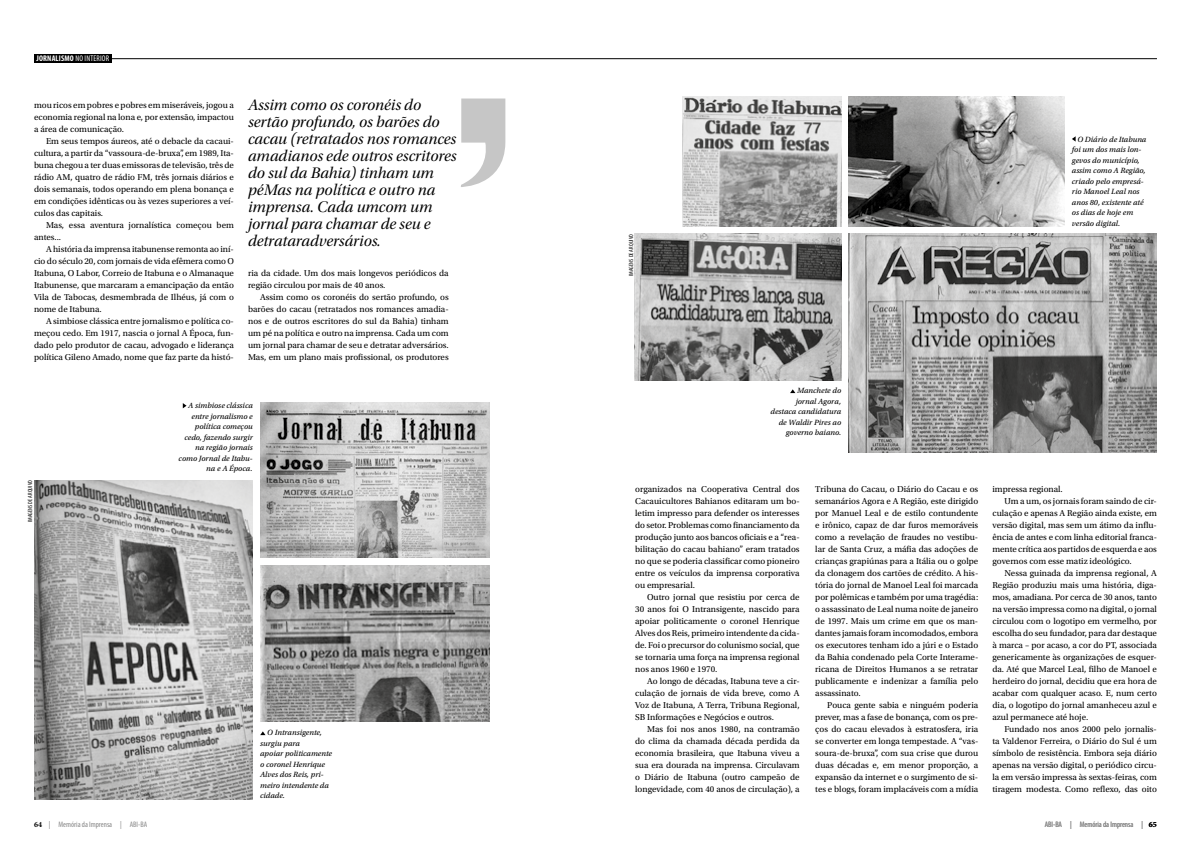
<style>
.page{position:relative;width:1191px;height:842px;background:#fff}
.page>*{position:absolute;margin:0;border:0;box-sizing:border-box;transform-origin:0 0}
.t1{font:16px/17px "Utopia Std Subh It";color:#000}
.t2{font:9px/12px "Utopia Std";color:#000;text-align:justify}
.t3{font:700 condensed 8.2px "Myriad Pro";letter-spacing:.02em;color:#fff}
.t4{font:8px/10.5px "Utopia Std Capt It";color:#000;text-align:right}
.t5{font:condensed 8px "Myriad Pro";color:#878787}
.t6{font:condensed 6px "Myriad Pro";letter-spacing:.02em;color:#000}
.s1{font-weight:400}
.s2{font-family:"Minion Pro";font-weight:700;font-stretch:normal;color:#000}
</style>
<div class="page">
<img style="left:260px;top:566px;width:230px;height:155px">
<img style="left:34px;top:480px;width:219px;height:319px">
<img style="left:260px;top:402px;width:230px;height:155px">
<img style="left:682px;top:96px;width:159px;height:131px">
<img style="left:634px;top:234px;width:207px;height:146px">
<img style="left:848px;top:234px;width:309px;height:218px">
<img style="left:848px;top:96px;width:216px;height:131px">
<svg style="left:461px;top:99px;width:44px;height:88px"></svg>
<svg style="left:183px;top:403px;width:3px;height:5px"></svg>
<svg style="left:260px;top:731px;width:5px;height:4px"></svg>
<svg style="left:790px;top:389px;width:5px;height:4px"></svg>
<hr style="left:34px;top:58px;width:1123px;height:1px;background:#000">
<div style="left:34px;top:54px;width:78px;height:8px;background:#000"></div>
<p class="t3" style="left:36px;top:53px;width:74px">JORNALISMO <span class="s1">NO INTERIOR</span></p>
<p class="t2" style="left:34px;top:99px;width:201px">mou ricos em pobres e pobres em miseráveis, jogou a economia regional na lona e, por extensão, impactou a área de comunicação.</p>
<p class="t2" style="left:34px;top:135px;width:201px;text-indent:12px">Em seus tempos áureos, até o debacle da cacaui&shy;cultura, a partir da “vassoura-de-bruxa”, em 1989, Ita&shy;buna chegou a ter duas emissoras de televisão, três de rádio AM, quatro de rádio FM, três jornais diários e dois semanais, todos operando em plena bonança e em condições idênticas ou às vezes superiores a veí&shy;culos das capitais.</p>
<p class="t2" style="left:34px;top:219px;width:201px;text-indent:12px">Mas, essa aventura jornalística começou bem antes...</p>
<p class="t2" style="left:34px;top:243px;width:201px;text-indent:12px">A história da imprensa itabunense remonta ao iní&shy;cio do século 20, com jornais de vida efêmera como O Itabuna, O Labor, Correio de Itabuna e o Almanaque Itabunense, que marcaram a emancipação da então Vila de Tabocas, desmembrada de Ilhéus, já com o nome de Itabuna.</p>
<p class="t2" style="left:34px;top:315px;width:201px;text-indent:12px">A simbiose clássica entre jornalismo e política co&shy;meçou cedo. Em 1917, nascia o jornal A Época, fun&shy;dado pelo produtor de cacau, advogado e liderança política Gileno Amado, nome que faz parte da histó-</p>
<p class="t1" style="left:248px;top:97px;width:210px">Assim como os coronéis do sertão profundo, os barões do cacau (retratados nos romances amadianos ede outros escritores do sul da Bahia) tinham um péMas na política e outro na imprensa. Cada umcom um jornal para chamar de seu e detrataradversários.</p>
<p class="t2" style="left:248px;top:267px;width:202px">ria da cidade. Um dos mais longevos periódicos da região circulou por mais de 40 anos.</p>
<p class="t2" style="left:248px;top:291px;width:202px;text-indent:12px">Assim como os coronéis do sertão profundo, os barões do cacau (retratados nos romances amadia&shy;nos e de outros escritores do sul da Bahia) tinham um pé na política e outro na imprensa. Cada um com um jornal para chamar de seu e detratar adversários.<br>Mas, em um plano mais profissional, os produtores</p>
<p class="t6" style="left:27px;top:522px;width:44px;rotate:-90deg">IMAGENS DE ARQUIVO</p>
<p class="t4" style="left:179px;top:401px;width:76px">A simbiose clássica entre jornalismo e política começou cedo, fazendo surgir na região jornais como Jornal de Itabu&shy;na e A Época.</p>
<p class="t4" style="left:260px;top:727px;width:73px;text-align:left;text-indent:7px">O Intransigente, surgiu para<br>apoiar politicamente o coronel Henrique<br>Alves dos Reis, pri&shy;meiro intendente da cidade.</p>
<p class="t6" style="left:627px;top:276px;width:44px;rotate:-90deg">IMAGENS DE ARQUIVO</p>
<p class="t4" style="left:1071px;top:134px;width:76px;text-align:left;text-indent:5px">O Diário de Itabuna foi um dos mais lon&shy;gevos do município, assim como A Região, criado pelo empresá&shy;rio Manoel Leal nos anos 80, existente até os dias de hoje em versão digital.</p>
<p class="t4" style="left:770px;top:385px;width:72px">Manchete do<br>jornal Agora, destaca candidatura de Waldir Pires ao governo baiano.</p>
<p class="t2" style="left:635px;top:483px;width:166px">organizados na Cooperativa Central dos Cacauicultores Bahianos editaram um bo&shy;letim impresso para defender os interesses do setor. Problemas como financiamento da produção junto aos bancos oficiais e a “rea&shy;bilitação do cacau bahiano” eram tratados no que se poderia classificar como pioneiro entre os veículos da imprensa corporativa ou empresarial.</p>
<p class="t2" style="left:635px;top:591px;width:166px;text-indent:12px">Outro jornal que resistiu por cerca de 30 anos foi O Intransigente, nascido para apoiar politicamente o coronel Henrique Alves dos Reis, primeiro intendente da cida&shy;de. Foi o precursor do colunismo social, que se tornaria uma força na imprensa regional nos anos 1960 e 1970.</p>
<p class="t2" style="left:635px;top:675px;width:166px;text-indent:12px">Ao longo de décadas, Itabuna teve a cir&shy;culação de jornais de vida breve, como A Voz de Itabuna, A Terra, Tribuna Regional, SB Informações e Negócios e outros.</p>
<p class="t2" style="left:635px;top:723px;width:166px;text-indent:12px">Mas foi nos anos 1980, na contramão do clima da chamada década perdida da economia brasileira, que Itabuna viveu a sua era dourada na imprensa. Circulavam o Diário de Itabuna (outro campeão de longevidade, com 40 anos de circulação), a</p>
<p class="t2" style="left:815px;top:483px;width:165px">Tribuna do Cacau, o Diário do Cacau e os semanários Agora e A Região, este dirigido por Manuel Leal e de estilo contundente e irônico, capaz de dar furos memoráveis como a revelação de fraudes no vestibu&shy;lar de Santa Cruz, a máfia das adoções de crianças grapiúnas para a Itália ou o golpe da clonagem dos cartões de crédito. A his&shy;tória do jornal de Manoel Leal foi marcada por polêmicas e também por uma tragédia: o assassinato de Leal numa noite de janeiro de 1997. Mais um crime em que os man&shy;dantes jamais foram incomodados, embora os executores tenham ido a júri e o Estado da Bahia condenado pela Corte Interame&shy;ricana de Direitos Humanos a se retratar publicamente e indenizar a família pelo assassinato.</p>
<p class="t2" style="left:815px;top:699px;width:165px;text-indent:12px">Pouca gente sabia e ninguém poderia prever, mas a fase de bonança, com os pre&shy;ços do cacau elevados à estratosfera, iria se converter em longa tempestade. A “vas&shy;soura-de-bruxa”, com sua crise que durou duas décadas e, em menor proporção, a expansão da internet e o surgimento de si&shy;tes e blogs, foram implacáveis com a mídia</p>
<p class="t2" style="left:992px;top:483px;width:72px">impressa regional.</p>
<p class="t2" style="left:1004px;top:495px;width:154px">Um a um, os jornais foram saindo de cir-</p>
<p class="t2" style="left:992px;top:507px;width:166px">culação e apenas A Região ainda existe, em</p>
<p class="t2" style="left:992px;top:519px;width:166px">versão digital, mas sem um átimo da influ-</p>
<p class="t2" style="left:992px;top:531px;width:166px">ência de antes e com linha editorial franca-</p>
<p class="t2" style="left:992px;top:543px;width:166px">mente crítica aos partidos de esquerda e aos</p>
<p class="t2" style="left:992px;top:555px;width:141px">governos com esse matiz ideológico.</p>
<p class="t2" style="left:1004px;top:567px;width:154px">Nessa guinada da imprensa regional, A</p>
<p class="t2" style="left:992px;top:579px;width:166px">Região produziu mais uma história, diga-</p>
<p class="t2" style="left:992px;top:591px;width:166px">mos, amadiana. Por cerca de 30 anos, tanto</p>
<p class="t2" style="left:992px;top:603px;width:166px">na versão impressa como na digital, o jornal</p>
<p class="t2" style="left:992px;top:615px;width:166px">circulou com o logotipo em vermelho, por</p>
<p class="t2" style="left:992px;top:627px;width:166px">escolha do seu fundador, para dar destaque</p>
<p class="t2" style="left:992px;top:639px;width:166px">à marca – por acaso, a cor do PT, associada</p>
<p class="t2" style="left:992px;top:651px;width:166px">genericamente às organizações de esquer-</p>
<p class="t2" style="left:992px;top:663px;width:166px">da. Até que Marcel Leal, filho de Manoel e</p>
<p class="t2" style="left:992px;top:675px;width:166px">herdeiro do jornal, decidiu que era hora de</p>
<p class="t2" style="left:992px;top:687px;width:166px">acabar com qualquer acaso. E, num certo</p>
<p class="t2" style="left:992px;top:699px;width:166px">dia, o logotipo do jornal amanheceu azul e</p>
<p class="t2" style="left:992px;top:711px;width:97px">azul permanece até hoje.</p>
<p class="t2" style="left:1004px;top:723px;width:154px">Fundado nos anos 2000 pelo jornalis-</p>
<p class="t2" style="left:992px;top:735px;width:166px">ta Valdenor Ferreira, o Diário do Sul é um</p>
<p class="t2" style="left:992px;top:747px;width:166px">símbolo de resistência. Embora seja diário</p>
<p class="t2" style="left:992px;top:759px;width:166px">apenas na versão digital, o periódico circu-</p>
<p class="t2" style="left:992px;top:771px;width:166px">la em versão impressa às sextas-feiras, com</p>
<p class="t2" style="left:992px;top:783px;width:166px">tiragem modesta. Como reflexo, das oito</p>
<p class="t5" style="left:34px;top:820px;width:115px"><span class="s2">64</span> | Memória da Imprensa | ABI-BA</p>
<p class="t5" style="left:1044px;top:820px;width:29px">ABI-BA |</p>
<p class="t5" style="left:1079px;top:820px;width:79px">Memória da Imprensa | <span class="s2">65</span></p>
</div>
